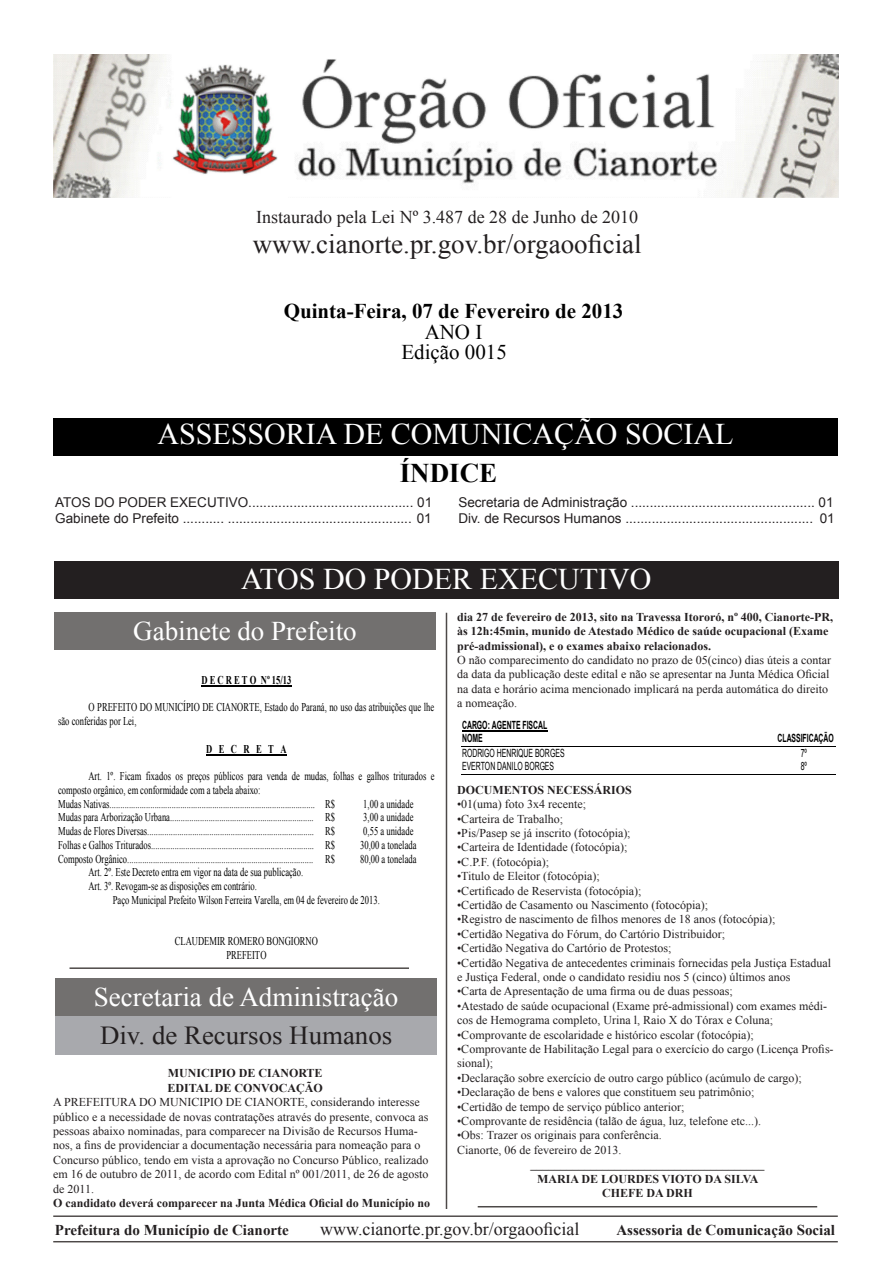
<style>
.page{position:relative;width:893px;height:1263px;background:#fff}
.page>*{position:absolute;margin:0;border:0;box-sizing:border-box;transform-origin:0 0}
.t1{font:30px "Times New Roman";color:#fff}
.t2{font:27px "Times New Roman";color:#fff}
.t3{font:27px "Times New Roman";color:#231f20}
.t4{font:700 27px "Times New Roman";color:#000}
.t5{font:25.95px "Times New Roman";color:#231f20}
.t6{font:700 21px "Times New Roman";color:#000}
.t7{font:21px "Times New Roman";color:#000}
.t8{font:18px "Times New Roman";color:#231f20}
.t9{font:700 15px "Times New Roman";color:#231f20}
.t10{font:13.5px "Arial";color:#231f20}
.t11{font:12px/14.4px "Times New Roman";color:#231f20}
.t12{font:700 12px/14.4px "Times New Roman";color:#231f20}
.t13{font:11.85px/13.8px "Times New Roman";color:#000;scale:.72 1}
.t14{font:700 11.85px "Times New Roman";color:#000;scale:.72 1}
.t15{font:11.4px "Arial";color:#000;scale:.61 1}
.t16{font:700 11.4px/13px "Arial";color:#000;scale:.61 1}
</style>
<div class="page">
<hr style="left:53px;top:1215px;width:785px;height:2px;background:#4d4948">
<hr style="left:53px;top:1241px;width:785px;height:1px;background:#4d4948">
<div style="left:54px;top:561px;width:785px;height:38px;background:#231f20"></div>
<hr style="left:446px;top:613px;width:1px;height:596px;background:#4d4948">
<div style="left:53px;top:418px;width:785px;height:38px;background:#000"></div>
<div style="left:54px;top:613px;width:382px;height:37px;background:#72706f"></div>
<img style="left:54px;top:54px;width:784px;height:143px">
<hr style="left:201px;top:685px;width:91px;height:1px;background:#000">
<hr style="left:206px;top:754px;width:81px;height:1px;background:#000">
<hr style="left:70px;top:967px;width:339px;height:2px;background:#4d4948">
<hr style="left:462px;top:730px;width:85px;height:2px;background:#000">
<hr style="left:461px;top:746px;width:374px;height:1px;background:#000">
<hr style="left:461px;top:774px;width:374px;height:1px;background:#000">
<hr style="left:478px;top:1206px;width:339px;height:1px;background:#4d4948">
<div style="left:55px;top:978px;width:382px;height:38px;background:#72706f"></div>
<div style="left:55px;top:1016px;width:382px;height:39px;background:#a8a9ad"></div>
<p class="t8" style="left:256px;top:205px;width:384px">Instaurado pela Lei Nº 3.487 de 28 de Junho de 2010</p>
<p class="t3" style="left:253px;top:226px;width:390px">www.cianorte.pr.gov.br/orgaooficial</p>
<p class="t6" style="left:284px;top:296px;width:341px">Quinta-Feira, 07 de Fevereiro de 2013</p>
<p class="t7" style="left:425px;top:318px;width:59px">ANO I</p>
<p class="t7" style="left:401px;top:338px;width:107px">Edição 0015</p>
<p class="t1" style="left:158px;top:414px;width:577px">ASSESSORIA DE COMUNICAÇÃO SOCIAL</p>
<p class="t4" style="left:400px;top:454px;width:99px">ÍNDICE</p>
<p class="t10" style="left:55px;top:493px;width:378px">ATOS DO PODER EXECUTIVO............................................ 01</p>
<p class="t10" style="left:55px;top:510px;width:378px">Gabinete do Prefeito ........... ................................................. 01</p>
<p class="t10" style="left:458px;top:493px;width:377px">Secretaria de Administração ................................................. 01</p>
<p class="t10" style="left:458px;top:510px;width:378px">Div. de Recursos Humanos .................................................. 01</p>
<p class="t1" style="left:241px;top:559px;width:412px">ATOS DO PODER EXECUTIVO</p>
<p class="t2" style="left:133px;top:613px;width:225px">Gabinete do Prefeito</p>
<p class="t14" style="left:201px;top:672px;width:127px">D E C R E T O Nº 15/13</p>
<p class="t13" style="left:58px;top:700px;width:524px;text-indent:30px">O PREFEITO DO MUNICÍPIO DE CIANORTE, Estado do Paraná, no uso das atribuições que lhe são conferidas por Lei,</p>
<p class="t14" style="left:206px;top:740px;width:113px">D E C R E T A</p>
<p class="t13" style="left:58px;top:769px;width:524px;text-indent:30px">Art. 1º. Ficam fixados os preços públicos para venda de mudas, folhas e galhos triturados e composto orgânico, em conformidade com a tabela abaixo:<br>Mudas Nativas................................................................................................ R$</p>
<p class="t2" style="left:128px;top:622px;width:225px">Gabinete do Prefeito</p>
<p class="t13" style="left:363px;top:796px;width:71px">1,00 a unidade</p>
<p class="t13" style="left:58px;top:810px;width:386px">Mudas para Arborização Urbana................................................................... R$</p>
<p class="t13" style="left:363px;top:810px;width:71px">3,00 a unidade</p>
<p class="t13" style="left:58px;top:824px;width:386px">Mudas de Flores Diversas.............................................................................. R$</p>
<p class="t13" style="left:363px;top:824px;width:71px">0,55 a unidade</p>
<p class="t13" style="left:58px;top:838px;width:386px">Folhas e Galhos Triturados............................................................................ R$</p>
<p class="t13" style="left:360px;top:838px;width:80px">30,00 a tonelada</p>
<p class="t13" style="left:58px;top:851px;width:386px">Composto Orgânico....................................................................................... R$</p>
<p class="t13" style="left:360px;top:851px;width:80px">80,00 a tonelada</p>
<p class="t13" style="left:88px;top:865px;width:300px">Art. 2º. Este Decreto entra em vigor na data de sua publicação.</p>
<p class="t13" style="left:88px;top:879px;width:236px">Art. 3º. Revogam-se as disposições em contrário.</p>
<p class="t13" style="left:113px;top:893px;width:372px">Paço Municipal Prefeito Wilson Ferreira Varella, em 04 de fevereiro de 2013.</p>
<p class="t13" style="left:175px;top:934px;width:200px;text-align:center">CLAUDEMIR ROMERO BONGIORNO<br>PREFEITO</p>
<p class="t2" style="left:94px;top:979px;width:306px">Secretaria de Administração</p>
<p class="t5" style="left:100px;top:1017px;width:294px">Div. de Recursos Humanos</p>
<p class="t12" style="left:168px;top:1066px;width:156px">MUNICIPIO DE CIANORTE</p>
<p class="t12" style="left:167px;top:1080px;width:157px">EDITAL DE CONVOCAÇÃO</p>
<p class="t11" style="left:53px;top:1095px;width:377px">A PREFEITURA DO MUNICIPIO DE CIANORTE, considerando interesse público e a necessidade de novas contratações através do presente, convoca as pessoas abaixo nominadas, para comparecer na Divisão de Recursos Huma&shy;nos, a fins de providenciar a documentação necessária para nomeação para o Concurso público, tendo em vista a aprovação no Concurso Público, realizado em 16 de outubro de 2011, de acordo com Edital nº 001/2011, de 26 de agosto de 2011.</p>
<p class="t12" style="left:53px;top:1195px;width:378px">O candidato deverá comparecer na Junta Médica Oficial do Município no</p>
<p class="t12" style="left:457px;top:609px;width:378px">dia 27 de fevereiro de 2013, sito na Travessa Itororó, nº 400, Cianorte-PR, às 12h:45min, munido de Atestado Médico de saúde ocupacional (Exame pré-admissional), e o exames abaixo relacionados.</p>
<p class="t11" style="left:457px;top:653px;width:375px">O não comparecimento do candidato no prazo de 05(cinco) dias úteis a contar da data da publicação deste edital e não se apresentar na Junta Médica Oficial na data e horário acima mencionado implicará na perda automática do direito a nomeação.</p>
<p class="t16" style="left:462px;top:719px;width:141px">CARGO: AGENTE FISCAL<br>NOME</p>
<p class="t16" style="left:777px;top:732px;width:94px">CLASSIFICAÇÃO</p>
<p class="t15" style="left:462px;top:746px;width:170px">RODRIGO HENRIQUE BORGES</p>
<p class="t15" style="left:801px;top:746px;width:12px">7º</p>
<p class="t15" style="left:462px;top:759px;width:152px">EVERTON DANILO BORGES</p>
<p class="t15" style="left:801px;top:759px;width:12px">8º</p>
<p class="t12" style="left:457px;top:782px;width:176px">DOCUMENTOS NECESSÁRIOS</p>
<p class="t11" style="left:457px;top:797px;width:131px">•01(uma) foto 3x4 recente;</p>
<p class="t11" style="left:457px;top:811px;width:108px">•Carteira de Trabalho;</p>
<p class="t11" style="left:457px;top:825px;width:175px">•Pis/Pasep se já inscrito (fotocópia);</p>
<p class="t11" style="left:457px;top:840px;width:172px">•Carteira de Identidade (fotocópia);</p>
<p class="t11" style="left:457px;top:854px;width:93px">•C.P.F. (fotocópia);</p>
<p class="t11" style="left:457px;top:869px;width:144px">•Titulo de Eleitor (fotocópia);</p>
<p class="t11" style="left:457px;top:883px;width:186px">•Certificado de Reservista (fotocópia);</p>
<p class="t11" style="left:457px;top:897px;width:253px">•Certidão de Casamento ou Nascimento (fotocópia);</p>
<p class="t11" style="left:457px;top:912px;width:320px">•Registro de nascimento de filhos menores de 18 anos (fotocópia);</p>
<p class="t11" style="left:457px;top:926px;width:269px">•Certidão Negativa do Fórum, do Cartório Distribuidor;</p>
<p class="t11" style="left:457px;top:941px;width:216px">•Certidão Negativa do Cartório de Protestos;</p>
<p class="t11" style="left:457px;top:955px;width:376px">•Certidão Negativa de antecedentes criminais fornecidas pela Justiça Estadual e Justiça Federal, onde o candidato residiu nos 5 (cinco) últimos anos</p>
<p class="t11" style="left:457px;top:984px;width:277px">•Carta de Apresentação de uma firma ou de duas pessoas;</p>
<p class="t11" style="left:457px;top:998px;width:372px">•Atestado de saúde ocupacional (Exame pré-admissional) com exames médi&shy;cos de Hemograma completo, Urina l, Raio X do Tórax e Coluna;</p>
<p class="t11" style="left:457px;top:1027px;width:298px">•Comprovante de escolaridade e histórico escolar (fotocópia);</p>
<p class="t11" style="left:457px;top:1041px;width:378px">•Comprovante de Habilitação Legal para o exercício do cargo (Licença Profis&shy;sional);</p>
<p class="t11" style="left:457px;top:1070px;width:346px">•Declaração sobre exercício de outro cargo público (acúmulo de cargo);</p>
<p class="t11" style="left:457px;top:1085px;width:299px">•Declaração de bens e valores que constituem seu patrimônio;</p>
<p class="t11" style="left:457px;top:1099px;width:229px">•Certidão de tempo de serviço público anterior;</p>
<p class="t11" style="left:457px;top:1113px;width:306px">•Comprovante de residência (talão de água, luz, telefone etc...).</p>
<p class="t11" style="left:457px;top:1128px;width:206px">•Obs: Trazer os originais para conferência.</p>
<p class="t11" style="left:457px;top:1142px;width:166px">Cianorte, 06 de fevereiro de 2013.</p>
<p class="t12" style="left:530px;top:1156px;width:235px">_______________________________________</p>
<p class="t12" style="left:537px;top:1171px;width:223px">MARIA DE LOURDES VIOTO DA SILVA</p>
<p class="t12" style="left:602px;top:1185px;width:92px">CHEFE DA DRH</p>
<p class="t9" style="left:55px;top:1220px;width:235px">Prefeitura do Município de Cianorte</p>
<h3 class="t8" style="left:320px;top:1217px;width:261px">www.cianorte.pr.gov.br/orgaooficial</h3>
<p class="t9" style="left:616px;top:1220px;width:220px">Assessoria de Comunicação Social</p>
</div>
